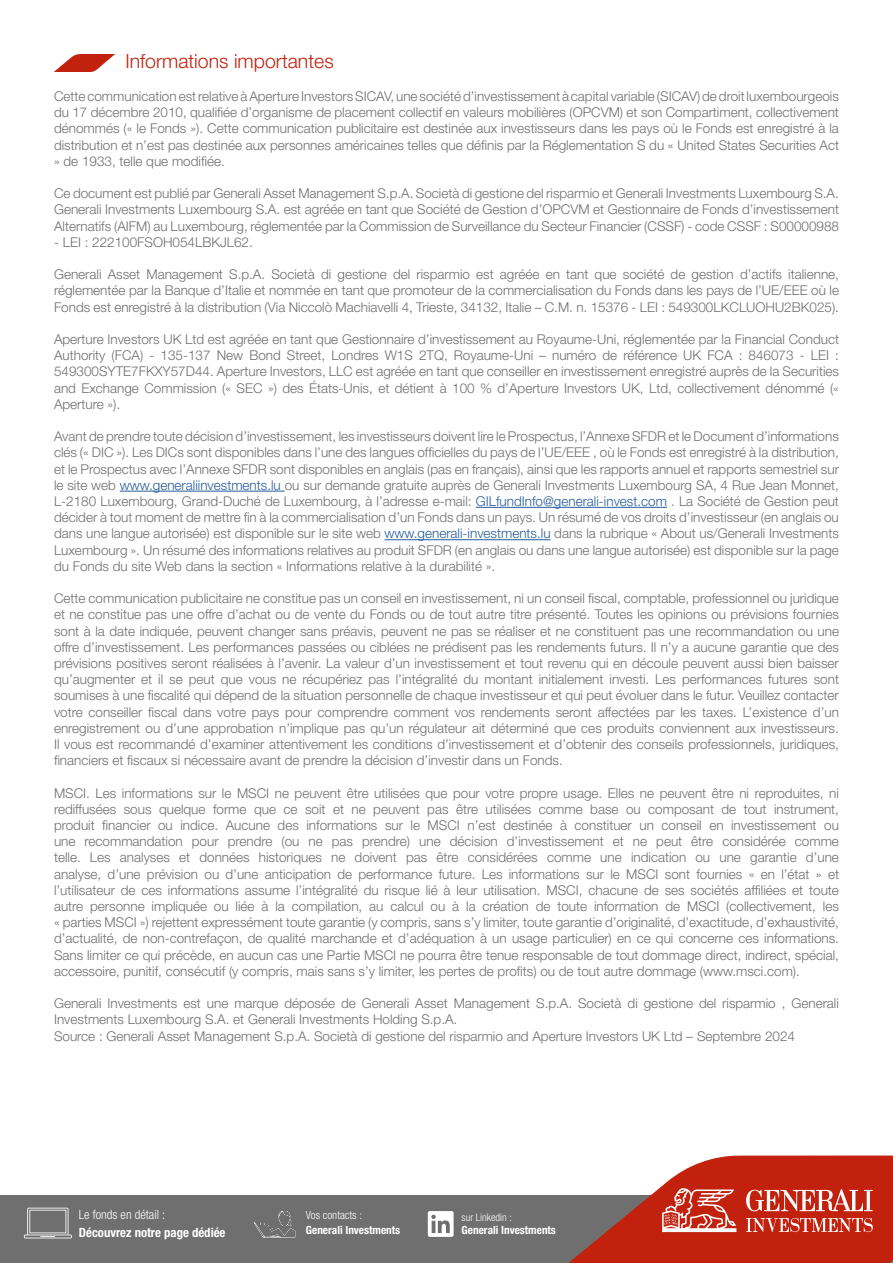
<style>
.page{position:relative;width:893px;height:1263px;background:#fff}
.page>*{position:absolute;margin:0;border:0;box-sizing:border-box;transform-origin:0 0}
.t1{font:300 19.5px "Helvetica Neue LT Std";color:#c1210d}
.t2{font:300 13.5px/16.2px "Helvetica Neue LT Pro";color:#706f6f;text-align:justify}
.t3{font:700 condensed 12.75px "Helvetica Neue LT Pro";color:#fff}
.t4{font:300 condensed 12.75px "Helvetica Neue LT Pro";color:#fff}
.t5{font:300 condensed 11.4px "Helvetica Neue LT Pro";color:#fff}
.t6{font:700 condensed 11.25px "Helvetica Neue LT Pro";color:#fff}
.t7{font:300 condensed 10.5px "Helvetica Neue LT Pro";color:#fff}
.s1{color:#275b9b}
</style>
<div class="page">
<div style="left:0;top:1195px;width:893px;height:68px;background:#706f6f"></div>
<svg style="left:428px;top:1211px;width:26px;height:26px"></svg>
<svg style="left:24px;top:1208px;width:48px;height:30px"></svg>
<svg style="left:568px;top:1155px;width:325px;height:108px"></svg>
<img style="left:253px;top:1211px;width:43px;height:27px">
<img style="left:55px;top:54px;width:59px;height:17px">
<hr style="left:120px;top:491px;width:165px;height:1px;background:#275b9b">
<hr style="left:476px;top:507px;width:191px;height:1px;background:#275b9b">
<hr style="left:385px;top:539px;width:166px;height:1px;background:#275b9b">
<h1 class="t1" style="left:125px;top:49px;width:210px">Informations importantes</h1>
<p class="t2" style="left:54px;top:88px;width:786px">Cette communication est relative à Aperture Investors SICAV, une société d’investissement à capital variable (SICAV) de droit luxembourgeois du 17 décembre 2010, qualifiée d’organisme de placement collectif en valeurs mobilières (OPCVM) et son Compartiment, collectivement dénommés (« le Fonds »). Cette communication publicitaire est destinée aux investisseurs dans les pays où le Fonds est enregistré à la distribution et n’est pas destinée aux personnes américaines telles que définis par la Réglementation S du « United States Securities Act » de 1933, telle que modifiée.</p>
<p class="t2" style="left:54px;top:185px;width:786px">Ce document est publié par Generali Asset Management S.p.A. Società di gestione del risparmio et Generali Investments Luxembourg S.A.<br>Generali Investments Luxembourg S.A. est agréée en tant que Société de Gestion d’OPCVM et Gestionnaire de Fonds d’investissement Alternatifs (AIFM) au Luxembourg, réglementée par la Commission de Surveillance du Secteur Financier (CSSF) - code CSSF : S00000988</p>
<p class="t2" style="left:54px;top:234px;width:200px">- LEI : 222100FSOH054LBKJL62.</p>
<p class="t2" style="left:54px;top:266px;width:787px">Generali Asset Management S.p.A. Società di gestione del risparmio est agréée en tant que société de gestion d’actifs italienne, réglementée par la Banque d’Italie et nommée en tant que promoteur de la commercialisation du Fonds dans les pays de l’UE/EEE où le Fonds est enregistré à la distribution (Via Niccolò Machiavelli 4, Trieste, 34132, Italie – C.M. n. 15376 - LEI : 549300LKCLUOHU2BK025).</p>
<p class="t2" style="left:54px;top:331px;width:787px">Aperture Investors UK Ltd est agréée en tant que Gestionnaire d’investissement au Royaume-Uni, réglementée par la Financial Conduct Authority (FCA) - 135-137 New Bond Street, Londres W1S 2TQ, Royaume-Uni – numéro de référence UK FCA : 846073 - LEI :<br>549300SYTE7FKXY57D44. Aperture Investors, LLC est agréée en tant que conseiller en investissement enregistré auprès de la Securities and Exchange Commission (« SEC ») des États-Unis, et détient à 100 % d’Aperture Investors UK, Ltd, collectivement dénommé (« Aperture »).</p>
<p class="t2" style="left:54px;top:428px;width:786px">Avant de prendre toute décision d’investissement, les investisseurs doivent lire le Prospectus, l’Annexe SFDR et le Document d’informations clés (« DIC »). Les DICs sont disponibles dans l’une des langues officielles du pays de l’UE/EEE , où le Fonds est enregistré à la distribution, et le Prospectus avec l’Annexe SFDR sont disponibles en anglais (pas en français), ainsi que les rapports annuel et rapports semestriel sur le site web <span class="s1">www.generaliinvestments.lu</span> ou sur demande gratuite auprès de Generali Investments Luxembourg SA, 4 Rue Jean Monnet, L-2180 Luxembourg, Grand-Duché de Luxembourg, à l’adresse e-mail: <span class="s1">GILfundInfo@generali-invest.com</span> . La Société de Gestion peut décider à tout moment de mettre fin à la commercialisation d’un Fonds dans un pays. Un résumé de vos droits d’investisseur (en anglais ou dans une langue autorisée) est disponible sur le site web <span class="s1">www.generali-investments.lu</span> dans la rubrique « About us/Generali Investments Luxembourg ». Un résumé des informations relatives au produit SFDR (en anglais ou dans une langue autorisée) est disponible sur la page du Fonds du site Web dans la section « Informations relative à la durabilité ».</p>
<p class="t2" style="left:54px;top:590px;width:786px">Cette communication publicitaire ne constitue pas un conseil en investissement, ni un conseil fiscal, comptable, professionnel ou juridique et ne constitue pas une offre d’achat ou de vente du Fonds ou de tout autre titre présenté. Toutes les opinions ou prévisions fournies sont à la date indiquée, peuvent changer sans préavis, peuvent ne pas se réaliser et ne constituent pas une recommandation ou une offre d’investissement. Les performances passées ou ciblées ne prédisent pas les rendements futurs. Il n’y a aucune garantie que des prévisions positives seront réalisées à l’avenir. La valeur d’un investissement et tout revenu qui en découle peuvent aussi bien baisser qu’augmenter et il se peut que vous ne récupériez pas l’intégralité du montant initialement investi. Les performances futures sont soumises à une fiscalité qui dépend de la situation personnelle de chaque investisseur et qui peut évoluer dans le futur. Veuillez contacter votre conseiller fiscal dans votre pays pour comprendre comment vos rendements seront affectées par les taxes. L’existence d’un enregistrement ou d’une approbation n’implique pas qu’un régulateur ait déterminé que ces produits conviennent aux investisseurs.<br>Il vous est recommandé d’examiner attentivement les conditions d’investissement et d’obtenir des conseils professionnels, juridiques, financiers et fiscaux si nécessaire avant de prendre la décision d’investir dans un Fonds.</p>
<p class="t2" style="left:54px;top:784px;width:786px">MSCI. Les informations sur le MSCI ne peuvent être utilisées que pour votre propre usage. Elles ne peuvent être ni reproduites, ni rediffusées sous quelque forme que ce soit et ne peuvent pas être utilisées comme base ou composant de tout instrument, produit financier ou indice. Aucune des informations sur le MSCI n’est destinée à constituer un conseil en investissement ou une recommandation pour prendre (ou ne pas prendre) une décision d’investissement et ne peut être considérée comme telle. Les analyses et données historiques ne doivent pas être considérées comme une indication ou une garantie d’une analyse, d’une prévision ou d’une anticipation de performance future. Les informations sur le MSCI sont fournies « en l’état » et l’utilisateur de ces informations assume l’intégralité du risque lié à leur utilisation. MSCI, chacune de ses sociétés affiliées et toute autre personne impliquée ou liée à la compilation, au calcul ou à la création de toute information de MSCI (collectivement, les « parties MSCI ») rejettent expressément toute garantie (y compris, sans s’y limiter, toute garantie d’originalité, d’exactitude, d’exhaustivité, d’actualité, de non-contrefaçon, de qualité marchande et d’adéquation à un usage particulier) en ce qui concerne ces informations.<br>Sans limiter ce qui précède, en aucun cas une Partie MSCI ne pourra être tenue responsable de tout dommage direct, indirect, spécial, accessoire, punitif, consécutif (y compris, mais sans s’y limiter, les pertes de profits) ou de tout autre dommage (www.msci.com).</p>
<p class="t2" style="left:54px;top:995px;width:786px;text-align:left">Generali Investments est une marque déposée de Generali Asset Management S.p.A. Società di gestione del risparmio , Generali<br>Investments Luxembourg S.A. et Generali Investments Holding S.p.A.<br>Source : Generali Asset Management S.p.A. Società di gestione del risparmio and Aperture Investors UK Ltd – Septembre 2024</p>
<p class="t4" style="left:79px;top:1208px;width:88px">Le fonds en détail :</p>
<p class="t3" style="left:79px;top:1224px;width:148px">Découvrez notre page dédiée</p>
<p class="t5" style="left:306px;top:1208px;width:58px">Vos contacts :</p>
<p class="t6" style="left:306px;top:1223px;width:96px">Generali Investments</p>
<p class="t7" style="left:462px;top:1211px;width:52px">sur Linkedin :</p>
<p class="t6" style="left:462px;top:1224px;width:96px">Generali Investments</p>
</div>
